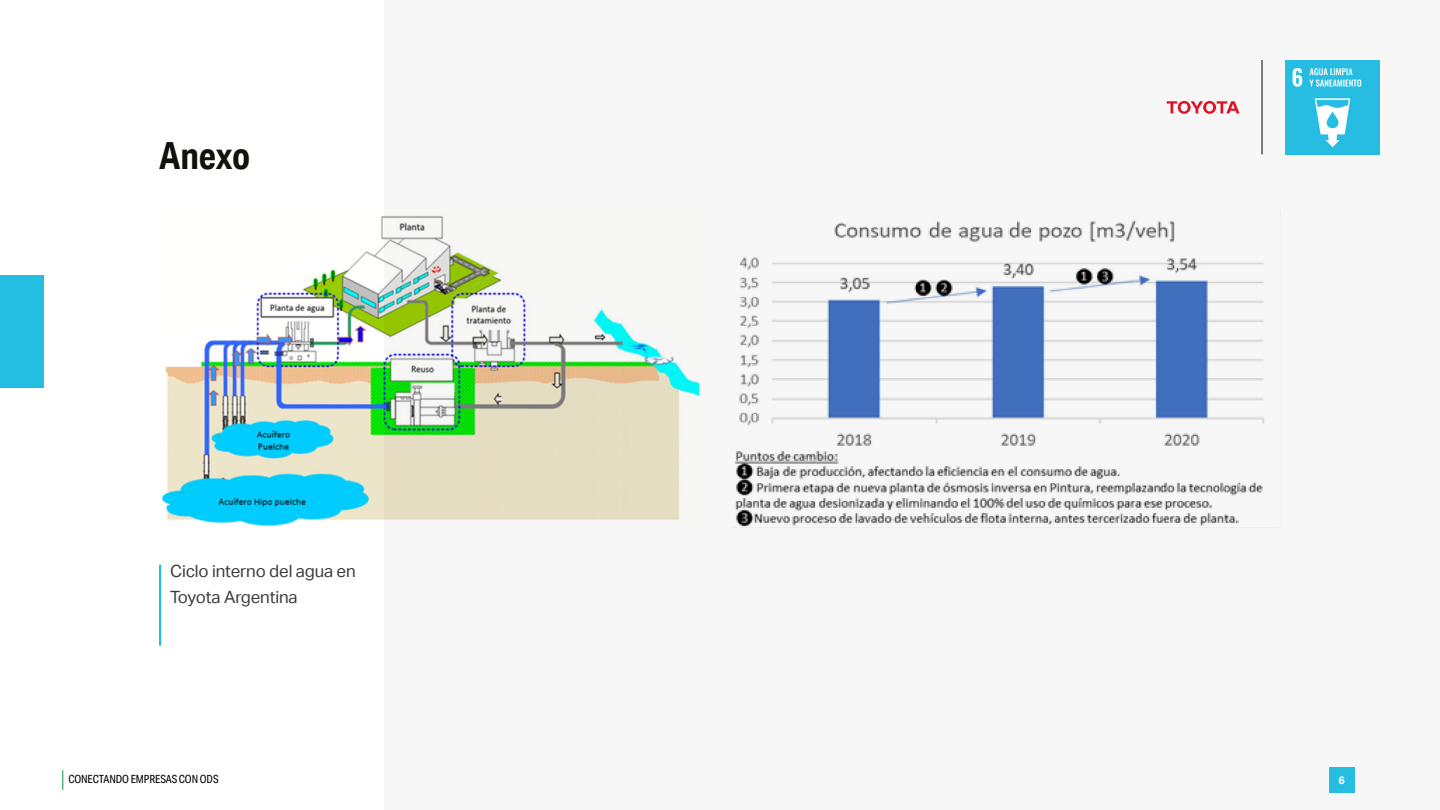
<style>
.page{position:relative;width:1440px;height:810px;background:#fff}
.page>*{position:absolute;margin:0;border:0;box-sizing:border-box;transform-origin:0 0}
.t1{font:700 37.5px "Aktiv Grotesk Cd";letter-spacing:-.005em;color:#12110c}
.t2{font:16.88px/26.2px "Aktiv Grotesk";letter-spacing:-.01em;color:#3c3c3b}
.t3{font:11.25px "Aktiv Grotesk Cd";letter-spacing:-.01em;color:#000}
.t4{font:700 10.88px "Aktiv Grotesk";color:#fff}
</style>
<div class="page">
<div style="left:384px;top:0;width:1056px;height:810px;background:#f7f7f7"></div>
<svg style="left:62px;top:770px;width:1px;height:20px"></svg>
<img style="left:1285px;top:60px;width:95px;height:95px">
<hr style="left:1262px;top:60px;width:1px;height:94px;background:#000">
<div style="left:1329px;top:767px;width:25px;height:26px;background:#26bde2"></div>
<svg style="left:1167px;top:101px;width:73px;height:13px"></svg>
<div style="left:0;top:276px;width:44px;height:112px;background:#26bde2"></div>
<hr style="left:159px;top:565px;width:2px;height:81px;background:#26bde2">
<img style="left:162px;top:216px;width:536px;height:310px">
<img style="left:735px;top:220px;width:529px;height:307px">
<h1 class="t1" style="left:159px;top:133px;width:93px">Anexo</h1>
<p class="t2" style="left:170px;top:558px;width:187px">Ciclo interno del agua en<br>Toyota Argentina</p>
<p class="t3" style="left:68px;top:773px;width:152px">CONECTANDO EMPRESAS CON ODS</p>
<p class="t4" style="left:1338px;top:774px;width:8px">6</p>
</div>
